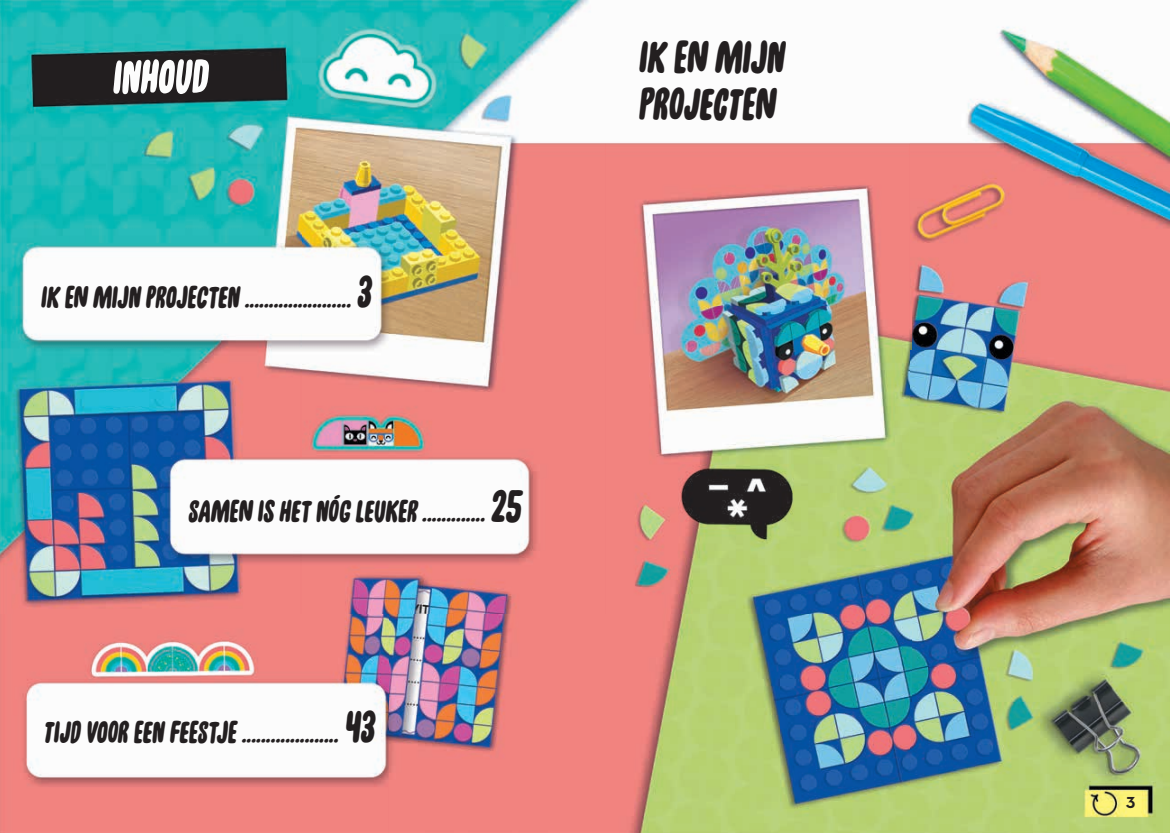
<style>
.page{position:relative;width:1170px;height:833px;background:#fff}
.page>*{position:absolute;margin:0;border:0;box-sizing:border-box;transform-origin:0 0}
.t1{font:50px "Unpack Fast";color:#fcfcfc}
.t2{font:47.5px/46.2px "Unpack Fast";color:#231f20}
.t3{font:32.5px "Unpack Fast";color:#231f20}
.t4{font:22.5px "Unpack Fast";color:#231f20}
.t5{font:700 16.25px "Neutraface Text";color:#231f20}
.s1{font-size:32.5px}
.s2{font-size:47.5px}
.s3{font-size:22.5px}
</style>
<div class="page">
<img style="left:0;top:0;width:1169px;height:833px">
<h1 class="t1" style="left:111px;top:51px;width:97px;rotate:-1deg">INHOUD</h1>
<p class="t4" style="left:40px;top:288px;width:332px"><span class="s1">IK EN MIJN PROJECTEN</span> ...................... <span class="s2">3</span></p>
<h3 class="t3" style="left:188px;top:494px;width:334px">SAMEN IS HET NÓG LEUKER <span class="s3">.............</span> <span class="s2">25</span></h3>
<p class="t4" style="left:43px;top:724px;width:333px"><span class="s1">TIJD VOOR EEN FEESTJE</span> .................... <span class="s2">43</span></p>
<h2 class="t2" style="left:638px;top:35px;width:147px">IK EN MIJN<br>PROJECTEN</h2>
<p class="t5" style="left:1125px;top:791px;width:11px">-</p>
</div>
